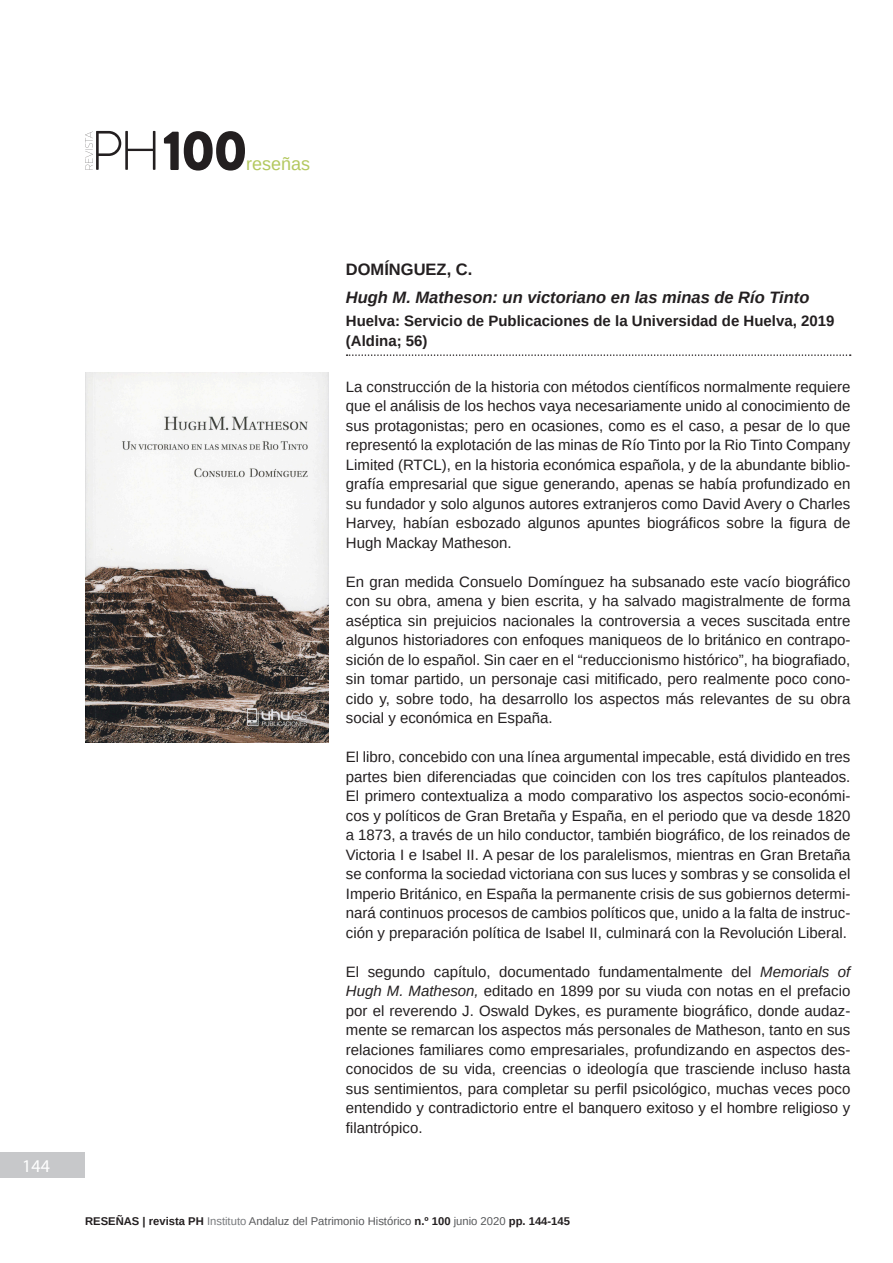
<style>
.page{position:relative;width:893px;height:1263px;background:#fff}
.page>*{position:absolute;margin:0;border:0;box-sizing:border-box;transform-origin:0 0}
.t1{font:900 56.4px "Brandon Grotesque";color:#231f20}
.t2{font:18px "Arimo";color:#b3c85f}
.t3{font:18px "Myriad Pro";color:#fff}
.Reseña_título_libro{font:italic 700 16.5px "Arimo";color:#231f20}
.Reseña_autor{font:700 16.5px "Arimo";color:#231f20}
.t4{font:15px/19.5px "Arimo";color:#231f20;text-align:justify}
.Reseña_editorial{font:700 15px/19.5px "Arimo";color:#231f20}
.t5{font:11.25px "Arimo";color:#57585a}
.s1{font-style:italic}
.s2{font-weight:700;color:#231f20}
.s3{color:#787a7d}
</style>
<div class="page">
<div style="left:0;top:1152px;width:85px;height:26px;background:#c7c8ca"></div>
<svg style="left:85px;top:131px;width:70px;height:39px"></svg>
<svg style="left:347px;top:354px;width:504px;height:2px"></svg>
<img style="left:85px;top:372px;width:244px;height:371px">
<p class="t3" style="left:22px;top:1155px;width:29px">144</p>
<h1 class="t1" style="left:163px;top:111px;width:87px">100</h1>
<p class="t2" style="left:246px;top:153px;width:66px">reseñas</p>
<p class="Reseña_autor" style="left:346px;top:258px;width:128px">DOMÍNGUEZ, C.</p>
<p class="Reseña_título_libro" style="left:346px;top:286px;width:465px">Hugh M. Matheson: un victoriano en las minas de Río Tinto</p>
<p class="Reseña_editorial" style="left:346px;top:312px;width:490px">Huelva: Servicio de Publicaciones de la Universidad de Huelva, 2019 (Aldina; 56)</p>
<p class="t4" style="left:346px;top:377px;width:506px">La construcción de la historia con métodos científicos normalmente requiere que el análisis de los hechos vaya necesariamente unido al conocimiento de sus protagonistas; pero en ocasiones, como es el caso, a pesar de lo que representó la explotación de las minas de Río Tinto por la Rio Tinto Company Limited (RTCL), en la historia económica española, y de la abundante biblio&shy;grafía empresarial que sigue generando, apenas se había profundizado en su fundador y solo algunos autores extranjeros como David Avery o Charles Harvey, habían esbozado algunos apuntes biográficos sobre la figura de Hugh Mackay Matheson.</p>
<p class="t4" style="left:346px;top:572px;width:506px">En gran medida Consuelo Domínguez ha subsanado este vacío biográfico con su obra, amena y bien escrita, y ha salvado magistralmente de forma aséptica sin prejuicios nacionales la controversia a veces suscitada entre algunos historiadores con enfoques maniqueos de lo británico en contrapo&shy;sición de lo español. Sin caer en el “reduccionismo histórico”, ha biografiado, sin tomar partido, un personaje casi mitificado, pero realmente poco cono&shy;cido y, sobre todo, ha desarrollo los aspectos más relevantes de su obra social y económica en España.</p>
<p class="t4" style="left:346px;top:747px;width:506px">El libro, concebido con una línea argumental impecable, está dividido en tres partes bien diferenciadas que coinciden con los tres capítulos planteados.<br>El primero contextualiza a modo comparativo los aspectos socio-económi&shy;cos y políticos de Gran Bretaña y España, en el periodo que va desde 1820 a 1873, a través de un hilo conductor, también biográfico, de los reinados de Victoria I e Isabel II. A pesar de los paralelismos, mientras en Gran Bretaña se conforma la sociedad victoriana con sus luces y sombras y se consolida el Imperio Británico, en España la permanente crisis de sus gobiernos determi&shy;nará continuos procesos de cambios políticos que, unido a la falta de instruc&shy;ción y preparación política de Isabel II, culminará con la Revolución Liberal.</p>
<p class="t4" style="left:346px;top:962px;width:506px">El segundo capítulo, documentado fundamentalmente del <span class="s1">Memorials of Hugh M. Matheson,</span> editado en 1899 por su viuda con notas en el prefacio por el reverendo J. Oswald Dykes, es puramente biográfico, donde audaz&shy;mente se remarcan los aspectos más personales de Matheson, tanto en sus relaciones familiares como empresariales, profundizando en aspectos des&shy;conocidos de su vida, creencias o ideología que trasciende incluso hasta sus sentimientos, para completar su perfil psicológico, muchas veces poco entendido y contradictorio entre el banquero exitoso y el hombre religioso y filantrópico.</p>
<p class="t5" style="left:85px;top:1213px;width:486px"><span class="s2">RESEÑAS | revista PH</span> <span class="s3">Instituto</span> Andaluz del Patrimonio Histórico <span class="s2">n.º 100</span> junio 2020 <span class="s2">pp. 144-145</span></p>
</div>
